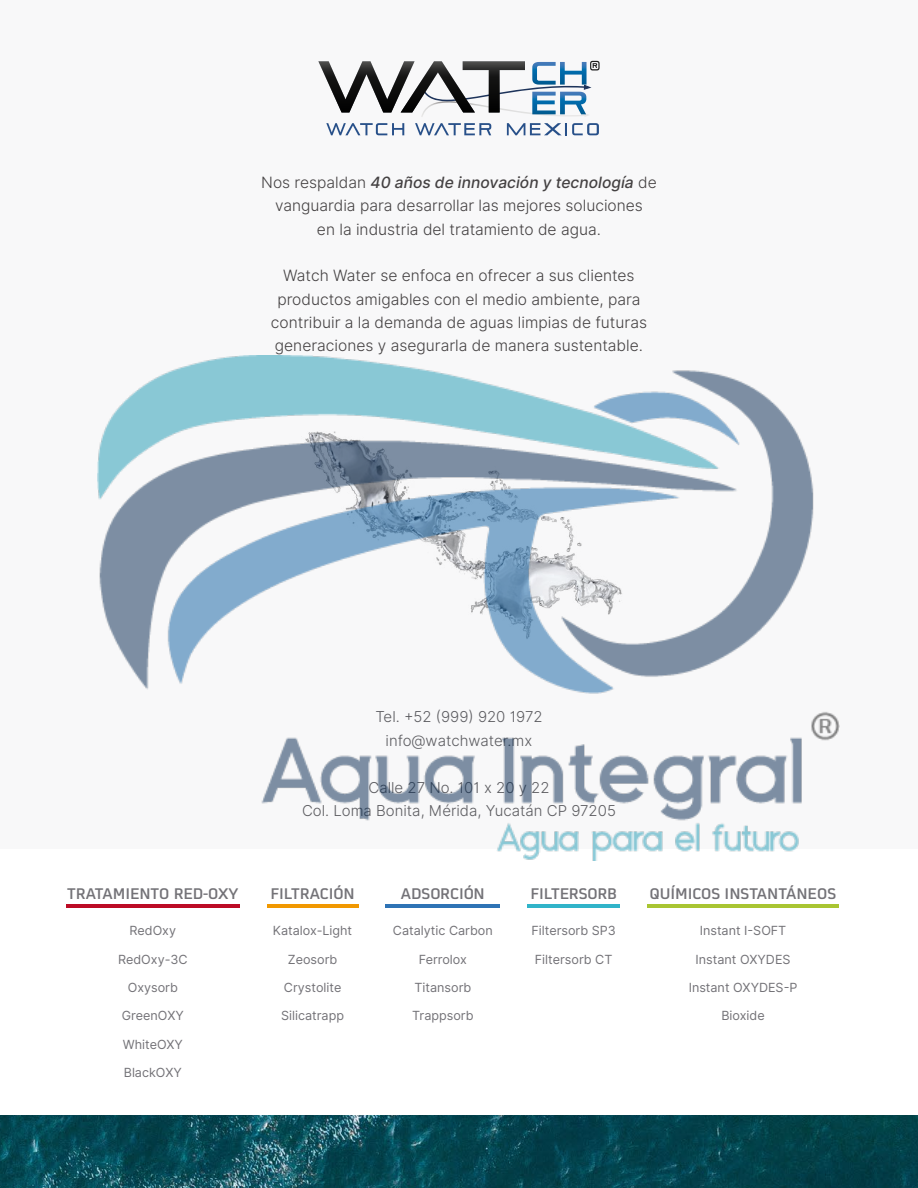
<style>
.page{position:relative;width:918px;height:1188px;background:#f8f8f9}
.page>*{position:absolute;margin:0;border:0;box-sizing:border-box;transform-origin:0 0}
.t1{font:15.6px/23.4px "Inter Light BETA";color:#444142;text-align:center}
.t2{font:italic 500 15.6px "Inter";color:#444142}
.t3{font:500 15.15px "Martian B Thai";color:#737277}
.t4{font:15px/23.4px "Inter Light BETA";color:#5c5c60;text-align:center}
.t5{font:12.6px "Inter";color:#737277}
.s1{font-family:"Inter Light BETA";font-weight:400;font-style:normal}
</style>
<div class="page">
<div style="left:0;top:849px;width:918px;height:267px;background:#fff"></div>
<hr style="left:66px;top:905px;width:174px;height:3px;background:#bc0b25">
<hr style="left:386px;top:905px;width:114px;height:3px;background:#2e73b5">
<hr style="left:267px;top:905px;width:91px;height:3px;background:#f19800">
<hr style="left:528px;top:905px;width:92px;height:3px;background:#31b4c9">
<hr style="left:647px;top:905px;width:192px;height:3px;background:#a9c532">
<svg style="left:318px;top:61px;width:282px;height:56px"></svg>
<svg style="left:326px;top:123px;width:78px;height:12px"></svg>
<svg style="left:415px;top:123px;width:76px;height:12px"></svg>
<svg style="left:507px;top:123px;width:92px;height:12px"></svg>
<img style="left:0;top:1116px;width:918px;height:72px">
<img style="left:98px;top:356px;width:742px;height:505px">
<p class="t2" style="left:261px;top:171px;width:397px"><span class="s1">Nos respaldan</span> 40 años de innovación y tecnología <span class="s1">de</span></p>
<p class="t1" style="left:275px;top:194px;width:369px">vanguardia para desarrollar las mejores soluciones en la industria del tratamiento de agua.</p>
<p class="t1" style="left:271px;top:264px;width:378px">Watch Water se enfoca en ofrecer a sus clientes productos amigables con el medio ambiente, para contribuir a la demanda de aguas limpias de futuras generaciones y asegurarla de manera sustentable.</p>
<p class="t3" style="left:67px;top:881px;width:173px">TRATAMIENTO RED-OXY</p>
<p class="t5" style="left:130px;top:922px;width:48px">RedOxy</p>
<p class="t5" style="left:118px;top:950px;width:71px">RedOxy-3C</p>
<p class="t5" style="left:128px;top:978px;width:52px">Oxysorb</p>
<p class="t5" style="left:122px;top:1007px;width:63px">GreenOXY</p>
<p class="t5" style="left:123px;top:1035px;width:62px">WhiteOXY</p>
<p class="t5" style="left:124px;top:1063px;width:60px">BlackOXY</p>
<p class="t4" style="left:375px;top:706px;width:169px">Tel. +52 (999) 920 1972 info@watchwater.mx</p>
<p class="t4" style="left:302px;top:776px;width:315px">Calle 27 No. 101 x 20 y 22<br>Col. Loma Bonita, Mérida, Yucatán CP 97205</p>
<p class="t3" style="left:271px;top:881px;width:86px">FILTRACIÓN</p>
<p class="t5" style="left:273px;top:922px;width:81px">Katalox-Light</p>
<p class="t5" style="left:288px;top:950px;width:51px">Zeosorb</p>
<p class="t5" style="left:284px;top:978px;width:59px">Crystolite</p>
<p class="t5" style="left:281px;top:1007px;width:64px">Silicatrapp</p>
<p class="t3" style="left:401px;top:881px;width:85px">ADSORCIÓN</p>
<p class="t5" style="left:393px;top:922px;width:101px">Catalytic Carbon</p>
<p class="t5" style="left:419px;top:950px;width:50px">Ferrolox</p>
<p class="t5" style="left:414px;top:978px;width:58px">Titansorb</p>
<p class="t5" style="left:412px;top:1007px;width:63px">Trappsorb</p>
<p class="t3" style="left:530px;top:881px;width:88px">FILTERSORB</p>
<p class="t5" style="left:532px;top:922px;width:86px">Filtersorb SP3</p>
<p class="t5" style="left:535px;top:950px;width:79px">Filtersorb CT</p>
<p class="t3" style="left:650px;top:881px;width:188px">QUÍMICOS INSTANTÁNEOS</p>
<p class="t5" style="left:700px;top:922px;width:88px">Instant I-SOFT</p>
<p class="t5" style="left:696px;top:950px;width:96px">Instant OXYDES</p>
<p class="t5" style="left:689px;top:978px;width:110px">Instant OXYDES-P</p>
<p class="t5" style="left:721px;top:1007px;width:45px">Bioxide</p>
</div>
